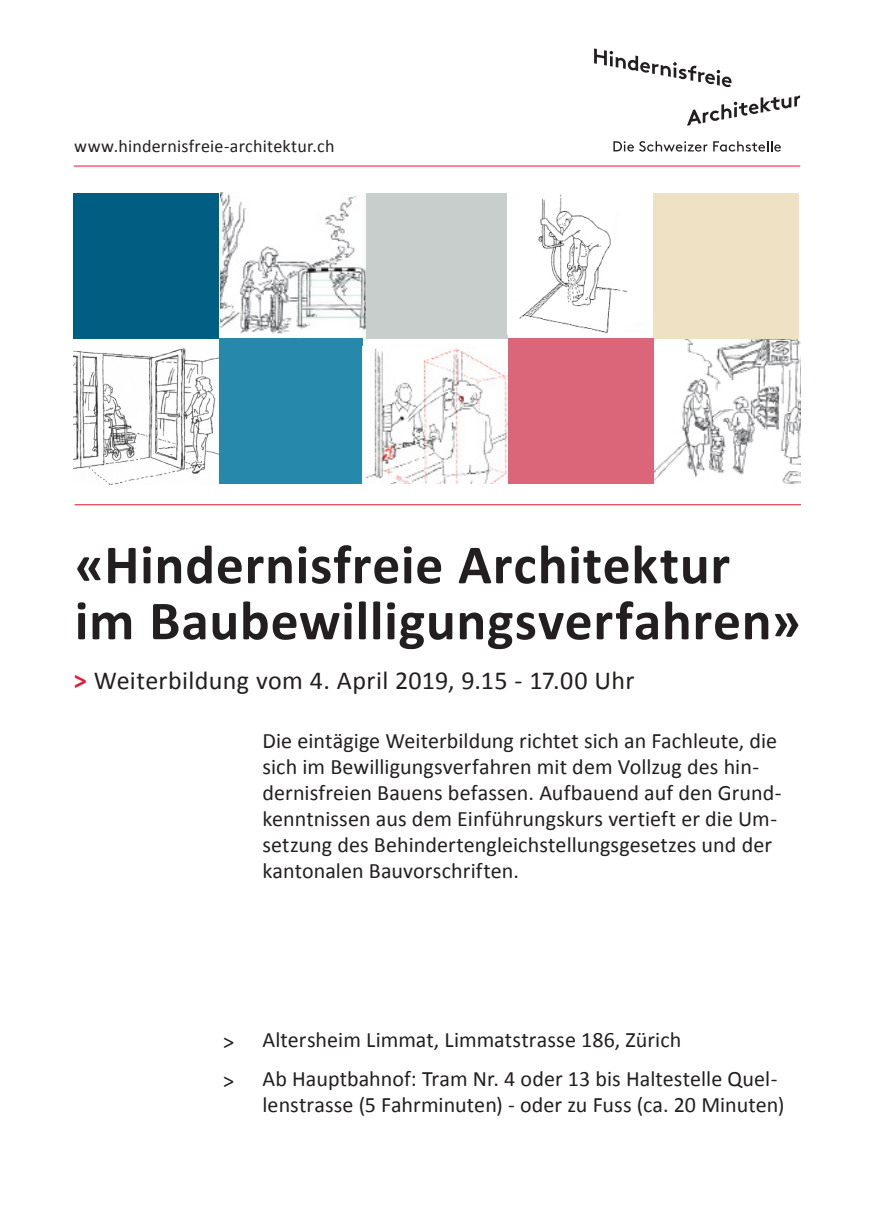
<style>
.page{position:relative;width:874px;height:1225px;background:#fff}
.page>*{position:absolute;margin:0;border:0;box-sizing:border-box;transform-origin:0 0}
.t1{font:700 55.6px/56px "Calibri";letter-spacing:.015em;color:#231f20}
.t2{font:26px "Calibri";letter-spacing:.01em;color:#231f20}
.t3{font:22px/26px "Calibri";color:#231f20}
.t4{font:18px "Calibri";letter-spacing:.01em;color:#231f20}
.s1{font-weight:700;color:#e51836}
</style>
<div class="page">
<hr style="left:74px;top:166px;width:725px;height:1px;background:#e51836">
<svg style="left:613px;top:141px;width:167px;height:11px"></svg>
<svg style="left:687px;top:96px;width:112px;height:30px"></svg>
<svg style="left:594px;top:48px;width:137px;height:39px"></svg>
<hr style="left:74px;top:504px;width:726px;height:1px;background:#e51836">
<img style="left:74px;top:348px;width:146px;height:136px">
<img style="left:654px;top:338px;width:145px;height:145px">
<div style="left:362px;top:193px;width:145px;height:145px;background:#c7cecc"></div>
<div style="left:73px;top:194px;width:146px;height:145px;background:#005e83"></div>
<div style="left:653px;top:193px;width:145px;height:145px;background:#efe2c4"></div>
<img style="left:220px;top:193px;width:146px;height:145px">
<img style="left:519px;top:194px;width:109px;height:139px">
<div style="left:507px;top:338px;width:146px;height:146px;background:#db6679"></div>
<div style="left:219px;top:338px;width:143px;height:145px;background:#2688aa"></div>
<img style="left:365px;top:348px;width:142px;height:136px">
<p class="t4" style="left:74px;top:135px;width:262px">www.hindernisfreie-architektur.ch</p>
<h1 class="t1" style="left:75px;top:537px;width:727px">«Hindernisfreie Architektur im Baubewilligungsverfahren»</h1>
<p class="t2" style="left:74px;top:664px;width:562px"><span class="s1">&gt;</span> Weiterbildung vom 4. April 2019, 9.15 - 17.00 Uhr</p>
<p class="t3" style="left:262px;top:728px;width:520px">Die eintägige Weiterbildung richtet sich an Fachleute, die sich im Bewilligungsverfahren mit dem Vollzug des hin&shy;dernisfreien Bauens befassen. Aufbauend auf den Grund&shy;kenntnissen aus dem Einführungskurs vertieft er die Um&shy;setzung des Behindertengleichstellungsgesetzes und der kantonalen Bauvorschriften.</p>
<p class="t3" style="left:223px;top:1021px;width:12px;line-height:39px">&gt; &gt;</p>
<p class="t3" style="left:262px;top:1020px;width:516px;line-height:39px">Altersheim Limmat, Limmatstrasse 186, Zürich<br>Ab Hauptbahnof: Tram Nr. 4 oder 13 bis Haltestelle Quel-</p>
<p class="t3" style="left:262px;top:1092px;width:523px">lenstrasse (5 Fahrminuten) - oder zu Fuss (ca. 20 Minuten)</p>
</div>
